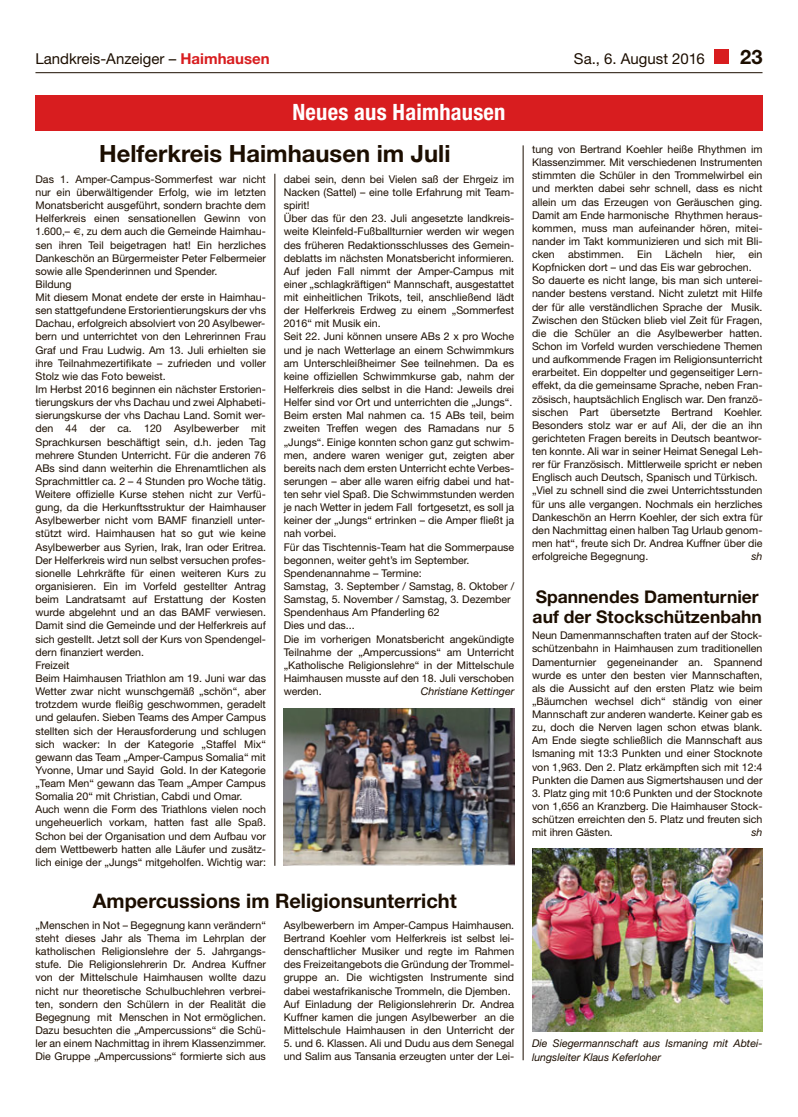
<style>
.page{position:relative;width:798px;height:1117px;background:#fff}
.page>*{position:absolute;margin:0;border:0;box-sizing:border-box;transform-origin:0 0}
.t1{font:700 23.75px "Helvetica Neue";color:#1c0e00}
.t2{font:700 condensed 22.5px "Helvetica Neue";letter-spacing:.01em;color:#fff}
.t3{font:700 20px "Helvetica Neue";color:#1c0e00}
.t4{font:700 17.5px/20px "Helvetica Neue";color:#1c0e00}
.t5{font:15px "Helvetica Neue";color:#1c0e00}
.t6{font:10.62px/13.1px "Helvetica Neue";color:#1c0e00}
.t7{font:italic 10.62px/13.1px "Helvetica Neue";color:#1c0e00}
.s1{font-weight:700;color:#d81d1f}
</style>
<div class="page">
<hr style="left:274px;top:174px;width:1px;height:691px;background:#1c0e00">
<hr style="left:522px;top:145px;width:1px;height:914px;background:#1c0e00">
<div style="left:714px;top:50px;width:14px;height:14px;background:#d81d1f"></div>
<hr style="left:35px;top:72px;width:727px;height:1px;background:#1c0e00">
<div style="left:35px;top:96px;width:727px;height:35px;background:#d81d1f"></div>
<img style="left:283px;top:708px;width:231px;height:157px">
<img style="left:532px;top:848px;width:230px;height:183px">
<p class="t5" style="left:35px;top:53px;width:235px">Landkreis-Anzeiger – <span class="s1">Haimhausen</span></p>
<p class="t5" style="left:573px;top:53px;width:132px">Sa., 6. August 2016</p>
<p class="t3" style="left:740px;top:50px;width:24px">23</p>
<p class="t2" style="left:292px;top:104px;width:214px">Neues aus Haimhausen</p>
<p class="t1" style="left:99px;top:145px;width:352px">Helferkreis Haimhausen im Juli</p>
<p class="t6" style="left:35px;top:173px;width:232px">Das 1. Amper-Campus-Sommerfest war nicht nur ein überwältigender Erfolg, wie im letzten Monatsbericht ausgeführt, sondern brachte dem Helferkreis einen sensationellen Gewinn von 1.600,– , zu dem auch die Gemeinde Haimhau&shy;sen ihren Teil beigetragen hat! Ein herzliches Dankeschön an Bürgermeister Peter Felbermeier sowie alle Spenderinnen und Spender.<br>Bildung<br>Mit diesem Monat endete der erste in Haimhau&shy;sen stattgefundene Erstorientierungskurs der vhs Dachau, erfolgreich absolviert von 20 Asylbewer&shy;bern und unterrichtet von den Lehrerinnen Frau Graf und Frau Ludwig. Am 13. Juli erhielten sie ihre Teilnahmezertifikate – zufrieden und voller Stolz wie das Foto beweist.<br>Im Herbst 2016 beginnen ein nächster Erstorien&shy;tierungskurs der vhs Dachau und zwei Alphabeti&shy;sierungskurse der vhs Dachau Land. Somit wer&shy;den 44 der ca. 120 Asylbewerber mit Sprachkursen beschäftigt sein, d.h. jeden Tag mehrere Stunden Unterricht. Für die anderen 76<br>ABs sind dann weiterhin die Ehrenamtlichen als Sprachmittler ca. 2 – 4 Stunden pro Woche tätig.<br>Weitere offizielle Kurse stehen nicht zur Verfü&shy;gung, da die Herkunftsstruktur der Haimhauser Asylbewerber nicht vom BAMF finanziell unter&shy;stützt wird. Haimhausen hat so gut wie keine Asylbewerber aus Syrien, Irak, Iran oder Eritrea.<br>Der Helferkreis wird nun selbst versuchen profes&shy;sionelle Lehrkräfte für einen weiteren Kurs zu organisieren. Ein im Vorfeld gestellter Antrag beim Landratsamt auf Erstattung der Kosten wurde abgelehnt und an das BAMF verwiesen.<br>Damit sind die Gemeinde und der Helferkreis auf sich gestellt. Jetzt soll der Kurs von Spendengel&shy;dern finanziert werden.<br>Freizeit<br>Beim Haimhausen Triathlon am 19. Juni war das Wetter zwar nicht wunschgemäß „schön“, aber trotzdem wurde fleißig geschwommen, geradelt und gelaufen. Sieben Teams des Amper Campus stellten sich der Herausforderung und schlugen sich wacker: In der Kategorie „Staffel Mix“ gewann das Team „Amper-Campus Somalia“ mit Yvonne, Umar und Sayid Gold. In der Kategorie „Team Men“ gewann das Team „Amper Campus Somalia 20“ mit Christian, Cabdi und Omar.<br>Auch wenn die Form des Triathlons vielen noch ungeheuerlich vorkam, hatten fast alle Spaß.<br>Schon bei der Organisation und dem Aufbau vor dem Wettbewerb hatten alle Läufer und zusätz&shy;lich einige der „Jungs“ mitgeholfen. Wichtig war:</p>
<p class="t6" style="left:283px;top:173px;width:232px">dabei sein, denn bei Vielen saß der Ehrgeiz im Nacken (Sattel) – eine tolle Erfahrung mit Team&shy;spirit!<br>Über das für den 23. Juli angesetzte landkreis&shy;weite Kleinfeld-Fußballturnier werden wir wegen des früheren Redaktionsschlusses des Gemein&shy;deblatts im nächsten Monatsbericht informieren.<br>Auf jeden Fall nimmt der Amper-Campus mit einer „schlagkräftigen“ Mannschaft, ausgestattet mit einheitlichen Trikots, teil, anschließend lädt der Helferkreis Erdweg zu einem „Sommerfest 2016“ mit Musik ein.<br>Seit 22. Juni können unsere ABs 2 x pro Woche und je nach Wetterlage an einem Schwimmkurs am Unterschleißheimer See teilnehmen. Da es keine offiziellen Schwimmkurse gab, nahm der Helferkreis dies selbst in die Hand: Jeweils drei Helfer sind vor Ort und unterrichten die „Jungs“.<br>Beim ersten Mal nahmen ca. 15 ABs teil, beim zweiten Treffen wegen des Ramadans nur 5 „Jungs“. Einige konnten schon ganz gut schwim&shy;men, andere waren weniger gut, zeigten aber bereits nach dem ersten Unterricht echte Verbes&shy;serungen – aber alle waren eifrig dabei und hat&shy;ten sehr viel Spaß. Die Schwimmstunden werden je nach Wetter in jedem Fall fortgesetzt, es soll ja keiner der „Jungs“ ertrinken – die Amper fließt ja nah vorbei.<br>Für das Tischtennis-Team hat die Sommerpause begonnen, weiter geht’s im September.<br>Spendenannahme – Termine:<br>Samstag, 3. September / Samstag, 8. Oktober / Samstag, 5. November / Samstag, 3. Dezember Spendenhaus Am Pfanderling 62<br>Dies und das...<br>Die im vorherigen Monatsbericht angekündigte Teilnahme der „Ampercussions“ am Unterricht „Katholische Religionslehre“ in der Mittelschule Haimhausen musste auf den 18. Juli verschoben werden.</p>
<p class="t7" style="left:420px;top:685px;width:95px">Christiane Kettinger</p>
<p class="t3" style="left:93px;top:893px;width:365px">Ampercussions im Religionsunterricht</p>
<p class="t6" style="left:283px;top:919px;width:232px">Asylbewerbern im Amper-Campus Haimhausen.<br>Bertrand Koehler vom Helferkreis ist selbst lei&shy;denschaftlicher Musiker und regte im Rahmen des Freizeitangebots die Gründung der Trommel&shy;gruppe an. Die wichtigsten Instrumente sind dabei westafrikanische Trommeln, die Djemben.<br>Auf Einladung der Religionslehrerin Dr. Andrea Kuffner kamen die jungen Asylbewerber an die Mittelschule Haimhausen in den Unterricht der</p>
<p class="t6" style="left:283px;top:1037px;width:232px">5. und 6. Klassen. Ali und Dudu aus dem Senegal und Salim aus Tansania erzeugten unter der Lei-</p>
<p class="t6" style="left:35px;top:919px;width:232px;text-align:justify">„Menschen in Not – Begegnung kann verändern“ steht dieses Jahr als Thema im Lehrplan der katholischen Religionslehre der 5. Jahrgangs&shy;stufe. Die Religionslehrerin Dr. Andrea Kuffner von der Mittelschule Haimhausen wollte dazu nicht nur theoretische Schulbuchlehren verbrei&shy;ten, sondern den Schülern in der Realität die Begegnung mit Menschen in Not ermöglichen.<br>Dazu besuchten die „Ampercussions“ die Schü&shy;ler an einem Nachmittag in ihrem Klassenzimmer.<br>Die Gruppe „Ampercussions“ formierte sich aus</p>
<p class="t6" style="left:531px;top:144px;width:232px">tung von Bertrand Koehler heiße Rhythmen im Klassenzimmer. Mit verschiedenen Instrumenten stimmten die Schüler in den Trommelwirbel ein und merkten dabei sehr schnell, dass es nicht allein um das Erzeugen von Geräuschen ging.<br>Damit am Ende harmonische Rhythmen heraus&shy;kommen, muss man aufeinander hören, mitei&shy;nander im Takt kommunizieren und sich mit Bli&shy;cken abstimmen. Ein Lächeln hier, ein Kopfnicken dort – und das Eis war gebrochen.<br>So dauerte es nicht lange, bis man sich unterei&shy;nander bestens verstand. Nicht zuletzt mit Hilfe der für alle verständlichen Sprache der Musik.<br>Zwischen den Stücken blieb viel Zeit für Fragen, die die Schüler an die Asylbewerber hatten.<br>Schon im Vorfeld wurden verschiedene Themen und aufkommende Fragen im Religionsunterricht erarbeitet. Ein doppelter und gegenseitiger Lern&shy;effekt, da die gemeinsame Sprache, neben Fran&shy;zösisch, hauptsächlich Englisch war. Den franzö&shy;sischen Part übersetzte Bertrand Koehler.<br>Besonders stolz war er auf Ali, der die an ihn gerichteten Fragen bereits in Deutsch beantwor&shy;ten konnte. Ali war in seiner Heimat Senegal Leh&shy;rer für Französisch. Mittlerweile spricht er neben Englisch auch Deutsch, Spanisch und Türkisch. „Viel zu schnell sind die zwei Unterrichtsstunden für uns alle vergangen. Nochmals ein herzliches Dankeschön an Herrn Koehler, der sich extra für den Nachmittag einen halben Tag Urlaub genom&shy;men hat“, freute sich Dr. Andrea Kuffner über die erfolgreiche Begegnung.</p>
<p class="t7" style="left:751px;top:550px;width:13px">sh</p>
<p class="t4" style="left:532px;top:587px;width:231px">Spannendes Damenturnier auf der Stockschützenbahn</p>
<p class="t6" style="left:531px;top:629px;width:232px;text-align:justify">Neun Damenmannschaften traten auf der Stock&shy;schützenbahn in Haimhausen zum traditionellen Damenturnier gegeneinander an. Spannend wurde es unter den besten vier Mannschaften, als die Aussicht auf den ersten Platz wie beim „Bäumchen wechsel dich“ ständig von einer Mannschaft zur anderen wanderte. Keiner gab es zu, doch die Nerven lagen schon etwas blank.<br>Am Ende siegte schließlich die Mannschaft aus Ismaning mit 13:3 Punkten und einer Stocknote von 1,963. Den 2. Platz erkämpften sich mit 12:4<br>Punkten die Damen aus Sigmertshausen und der</p>
<p class="t6" style="left:531px;top:787px;width:232px;text-align:justify">3. Platz ging mit 10:6 Punkten und der Stocknote von 1,656 an Kranzberg. Die Haimhauser Stock&shy;schützen erreichten den 5. Platz und freuten sich mit ihren Gästen.</p>
<p class="t7" style="left:751px;top:826px;width:13px">sh</p>
<p class="t7" style="left:531px;top:1037px;width:232px">Die Siegermannschaft aus Ismaning mit Abtei&shy;lungsleiter Klaus Keferloher</p>
</div>
